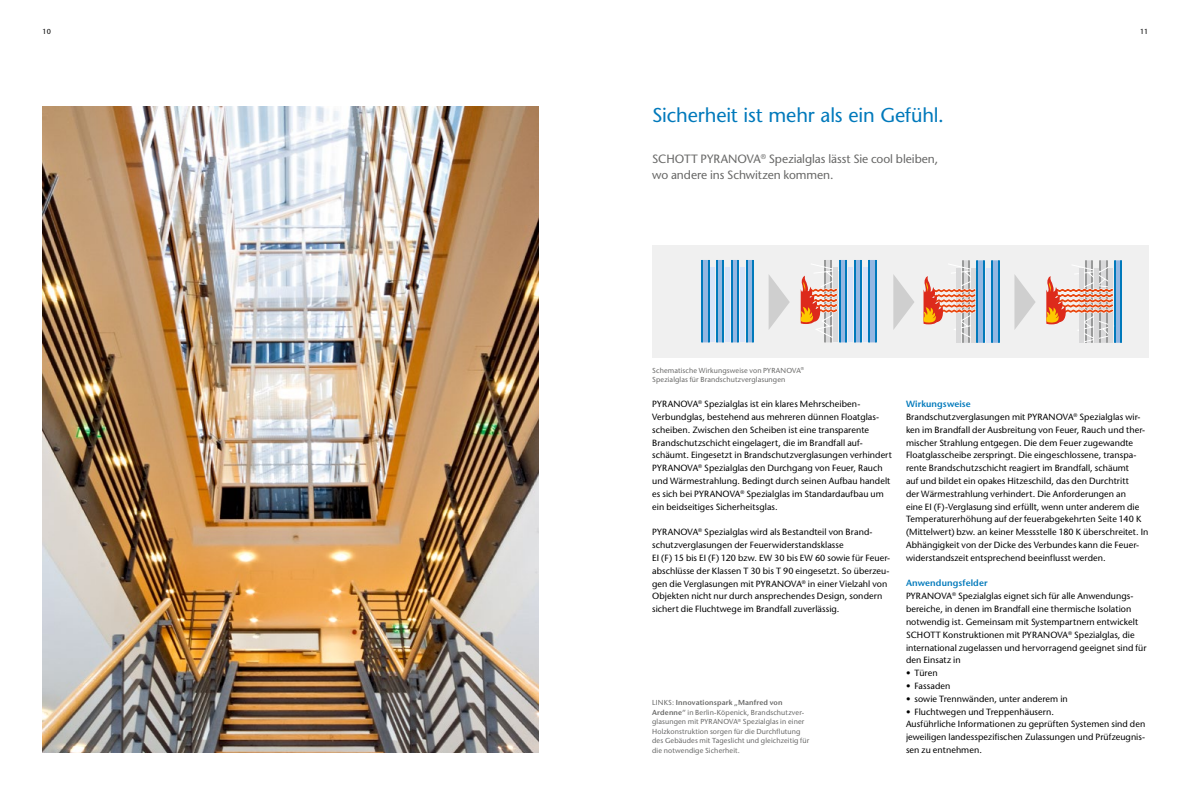
<style>
.page{position:relative;width:1191px;height:794px;background:#fff}
.page>*{position:absolute;margin:0;border:0;box-sizing:border-box;transform-origin:0 0}
.t1{font:500 20px "Stone Sans Std";letter-spacing:-.01em;color:#0079bb}
.t2{font:500 12px/16px "Stone Sans Std";letter-spacing:-.005em;color:#686867}
.t3{font:500 9px/12.8px "Stone Sans Std";letter-spacing:.01em;color:#000}
.t4{font:500 7.2px/9.5px "Stone Sans Std";letter-spacing:.015em;color:#686867}
.t5{font:500 7.2px "Stone Sans Std";color:#000}
.s1{font-weight:600}
.s2{font-weight:600;color:#0079bb}
</style>
<div class="page">
<img style="left:43px;top:106px;width:496px;height:647px">
<div style="left:652px;top:245px;width:496px;height:112px;background:#f0f0f0"></div>
<div style="left:702px;top:260px;width:6px;height:82px;background:#94b7e2"></div>
<hr style="left:702px;top:260px;width:1px;height:82px;background:#0079bb">
<hr style="left:708px;top:260px;width:1px;height:82px;background:#0079bb">
<div style="left:717px;top:260px;width:6px;height:82px;background:#94b7e2"></div>
<hr style="left:716px;top:260px;width:1px;height:82px;background:#0079bb">
<hr style="left:723px;top:260px;width:1px;height:82px;background:#0079bb">
<div style="left:732px;top:260px;width:6px;height:82px;background:#94b7e2"></div>
<hr style="left:731px;top:260px;width:1px;height:82px;background:#0079bb">
<hr style="left:737px;top:260px;width:1px;height:82px;background:#0079bb">
<svg style="left:747px;top:260px;width:5px;height:82px"></svg>
<hr style="left:746px;top:260px;width:1px;height:82px;background:#0079bb">
<hr style="left:752px;top:260px;width:1px;height:82px;background:#0079bb">
<div style="left:710px;top:267px;width:5px;height:75px;background:#d8e3f8"></div>
<div style="left:725px;top:267px;width:5px;height:75px;background:#d8e3f8"></div>
<hr style="left:740px;top:267px;width:4px;height:75px;background:#d8e3f8">
<div style="left:825px;top:260px;width:6px;height:82px;background:#d9d9da"></div>
<hr style="left:824px;top:260px;width:1px;height:82px;background:#989999">
<hr style="left:831px;top:260px;width:1px;height:82px;background:#989999">
<div style="left:840px;top:260px;width:6px;height:82px;background:#94b7e2"></div>
<hr style="left:839px;top:260px;width:1px;height:82px;background:#0079bb">
<hr style="left:845px;top:260px;width:1px;height:82px;background:#0079bb">
<svg style="left:855px;top:260px;width:5px;height:82px"></svg>
<hr style="left:854px;top:260px;width:1px;height:82px;background:#0079bb">
<hr style="left:860px;top:260px;width:1px;height:82px;background:#0079bb">
<div style="left:869px;top:260px;width:6px;height:82px;background:#94b7e2"></div>
<hr style="left:869px;top:260px;width:1px;height:82px;background:#0079bb">
<hr style="left:875px;top:260px;width:1px;height:82px;background:#0079bb">
<div style="left:848px;top:267px;width:5px;height:75px;background:#d8e3f8"></div>
<hr style="left:863px;top:267px;width:4px;height:75px;background:#d8e3f8">
<hr style="left:833px;top:267px;width:4px;height:75px;background:#d9d9da">
<svg style="left:800px;top:263px;width:41px;height:75px"></svg>
<svg style="left:963px;top:260px;width:5px;height:83px"></svg>
<hr style="left:962px;top:260px;width:1px;height:83px;background:#989999">
<hr style="left:968px;top:260px;width:1px;height:83px;background:#989999">
<div style="left:977px;top:260px;width:6px;height:83px;background:#94b7e2"></div>
<hr style="left:977px;top:260px;width:1px;height:83px;background:#0079bb">
<hr style="left:983px;top:260px;width:1px;height:83px;background:#0079bb">
<div style="left:992px;top:260px;width:6px;height:83px;background:#94b7e2"></div>
<hr style="left:991px;top:260px;width:1px;height:83px;background:#0079bb">
<hr style="left:998px;top:260px;width:1px;height:83px;background:#0079bb">
<div style="left:985px;top:268px;width:5px;height:74px;background:#d8e3f8"></div>
<hr style="left:956px;top:268px;width:4px;height:74px;background:#d9d9da">
<hr style="left:971px;top:268px;width:4px;height:74px;background:#d9d9da">
<svg style="left:923px;top:263px;width:54px;height:75px"></svg>
<svg style="left:1086px;top:260px;width:5px;height:4px"></svg>
<hr style="left:1085px;top:260px;width:1px;height:83px;background:#989999">
<hr style="left:1091px;top:260px;width:1px;height:83px;background:#989999">
<div style="left:1100px;top:260px;width:6px;height:83px;background:#d9d9da"></div>
<hr style="left:1099px;top:260px;width:1px;height:83px;background:#989999">
<hr style="left:1106px;top:260px;width:1px;height:83px;background:#989999">
<div style="left:1115px;top:260px;width:6px;height:83px;background:#94b7e2"></div>
<hr style="left:1114px;top:260px;width:1px;height:83px;background:#0079bb">
<hr style="left:1120px;top:260px;width:1px;height:83px;background:#0079bb">
<svg style="left:1046px;top:264px;width:67px;height:79px"></svg>
<svg style="left:768px;top:275px;width:22px;height:54px"></svg>
<svg style="left:893px;top:274px;width:21px;height:56px"></svg>
<svg style="left:1014px;top:274px;width:21px;height:56px"></svg>
<p class="t5" style="left:43px;top:27px;width:10px">10</p>
<p class="t5" style="left:1140px;top:27px;width:10px">11</p>
<h1 class="t1" style="left:652px;top:103px;width:293px">Sicherheit ist mehr als ein Gefühl.</h1>
<h2 class="t2" style="left:652px;top:150px;width:287px">SCHOTT PYRANOVA<sup>®</sup> Spezialglas lässt Sie cool bleiben, wo andere ins Schwitzen kommen.</h2>
<p class="t4" style="left:652px;top:365px;width:153px">Schematische Wirkungsweise von PYRANOVA<sup>®<br></sup>Spezialglas für Brandschutzverglasungen</p>
<p class="t3" style="left:652px;top:398px;width:241px">PYRANOVA<sup>®</sup> Spezialglas ist ein klares Mehrscheiben-Verbundglas, bestehend aus mehreren dünnen Floatglas&shy;scheiben. Zwischen den Scheiben ist eine transparente Brandschutzschicht eingelagert, die im Brandfall auf&shy;schäumt. Eingesetzt in Brandschutzverglasungen verhindert PYRANOVA<sup>®</sup> Spezialglas den Durchgang von Feuer, Rauch und Wärmestrahlung. Bedingt durch seinen Aufbau handelt es sich bei PYRANOVA<sup>®</sup> Spezialglas im Standardaufbau um ein beidseitiges Sicherheitsglas.</p>
<p class="t3" style="left:652px;top:526px;width:239px">PYRANOVA<sup>®</sup> Spezialglas wird als Bestandteil von Brand&shy;schutzverglasungen der Feuerwiderstandsklasse<br>EI (F) 15 bis EI (F) 120 bzw. EW 30 bis EW 60 sowie für Feuer&shy;abschlüsse der Klassen T 30 bis T 90 eingesetzt. So überzeu&shy;gen die Verglasungen mit PYRANOVA<sup>®</sup> in einer Vielzahl von Objekten nicht nur durch ansprechendes Design, sondern sichert die Fluchtwege im Brandfall zuverlässig.</p>
<p class="t4" style="left:652px;top:698px;width:158px">LINKS: <span class="s1">Innovationspark „Manfred von Ardenne“</span> in Berlin-Köpenick, Brandschutzver&shy;glasungen mit PYRANOVA<sup>®</sup> Spezialglas in einer Holzkonstruktion sorgen für die Durchflutung des Gebäudes mit Tageslicht und gleichzeitig für die notwendige Sicherheit.</p>
<p class="t3" style="left:906px;top:398px;width:244px"><span class="s2">Wirkungsweise<br></span>Brandschutzverglasungen mit PYRANOVA<sup>®</sup> Spezialglas wir&shy;ken im Brandfall der Ausbreitung von Feuer, Rauch und ther&shy;mischer Strahlung entgegen. Die dem Feuer zugewandte Floatglasscheibe zerspringt. Die eingeschlossene, transpa&shy;rente Brandschutzschicht reagiert im Brandfall, schäumt<br>auf und bildet ein opakes Hitzeschild, das den Durchtritt<br>der Wärmestrahlung verhindert. Die Anforderungen an<br>eine EI (F)-Verglasung sind erfüllt, wenn unter anderem die Temperaturerhöhung auf der feuerabgekehrten Seite 140 K (Mittelwert) bzw. an keiner Messstelle 180 K überschreitet. In Abhängigkeit von der Dicke des Verbundes kann die Feuer&shy;widerstandszeit entsprechend beeinflusst werden.</p>
<p class="t3" style="left:906px;top:577px;width:242px"><span class="s2">Anwendungsfelder<br></span>PYRANOVA<sup>®</sup> Spezialglas eignet sich für alle Anwendungs&shy;bereiche, in denen im Brandfall eine thermische Isolation notwendig ist. Gemeinsam mit Systempartnern entwickelt SCHOTT Konstruktionen mit PYRANOVA<sup>®</sup> Spezialglas, die international zugelassen und hervorragend geeignet sind für den Einsatz in</p>
<p class="t3" style="left:906px;top:666px;width:33px">• Türen</p>
<p class="t3" style="left:906px;top:679px;width:46px">• Fassaden</p>
<p class="t3" style="left:906px;top:692px;width:163px">• sowie Trennwänden, unter anderem in</p>
<p class="t3" style="left:906px;top:705px;width:241px">• Fluchtwegen und Treppenhäusern.<br>Ausführliche Informationen zu geprüften Systemen sind den jeweiligen landesspezifischen Zulassungen und Prüfzeugnis&shy;sen zu entnehmen.</p>
</div>
